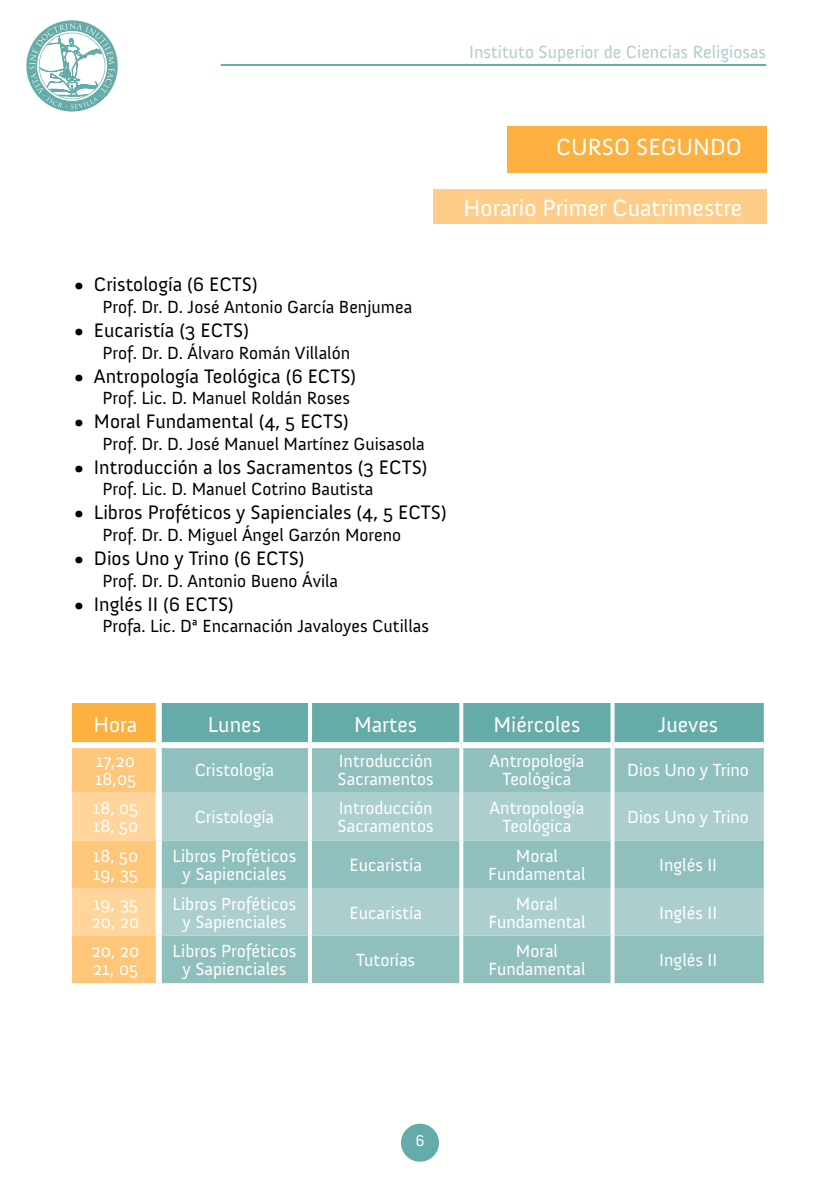
<style>
.page{position:relative;width:840px;height:1191px;background:#fff}
.page>*{position:absolute;margin:0;border:0;box-sizing:border-box;transform-origin:0 0}
.t1{font:24px "Anivers";color:#fff}
.t2{font:22px "Anivers";color:#fff}
.t3{font:20px "Anivers";color:#000}
.t4{font:18px/18px "Anivers";color:#fff;text-align:center}
.t5{font:18px "Anivers";color:#000}
.t6{font:18px "Anivers";color:#accfcd}
.t7{font:16px "Anivers";color:#fff}
</style>
<div class="page">
<div style="left:401px;top:1123px;width:38px;height:38px;background:#65aba8;border-radius:50%"></div>
<hr style="left:221px;top:64px;width:544px;height:2px;background:#65aba8">
<svg style="left:26px;top:20px;width:92px;height:92px"></svg>
<div style="left:506px;top:126px;width:260px;height:46px;background:#fbb040"></div>
<div style="left:433px;top:190px;width:333px;height:34px;background:#fecd8a"></div>
<svg style="left:72px;top:703px;width:691px;height:280px;background:#9fbdaa"></svg>
<svg style="left:162px;top:792px;width:601px;height:143px;background:#a3cac8"></svg>
<div style="left:156px;top:703px;width:6px;height:39px;background:#fff"></div>
<div style="left:72px;top:742px;width:87px;height:6px;background:#fff"></div>
<div style="left:159px;top:742px;width:151px;height:6px;background:#fff"></div>
<div style="left:156px;top:748px;width:6px;height:44px;background:#fff"></div>
<div style="left:310px;top:742px;width:151px;height:6px;background:#fff"></div>
<div style="left:461px;top:742px;width:151px;height:6px;background:#fff"></div>
<div style="left:612px;top:742px;width:151px;height:6px;background:#fff"></div>
<div style="left:156px;top:792px;width:6px;height:48px;background:#fff"></div>
<div style="left:156px;top:840px;width:6px;height:48px;background:#fff"></div>
<div style="left:156px;top:888px;width:6px;height:47px;background:#fff"></div>
<div style="left:156px;top:935px;width:6px;height:48px;background:#fff"></div>
<hr style="left:308px;top:703px;width:4px;height:39px;background:#fff">
<svg style="left:459px;top:703px;width:4px;height:39px"></svg>
<svg style="left:610px;top:703px;width:4px;height:39px"></svg>
<hr style="left:308px;top:748px;width:4px;height:44px;background:#fff">
<svg style="left:459px;top:748px;width:4px;height:44px"></svg>
<svg style="left:610px;top:748px;width:4px;height:44px"></svg>
<hr style="left:308px;top:792px;width:4px;height:48px;background:#fff">
<svg style="left:459px;top:792px;width:4px;height:48px"></svg>
<svg style="left:610px;top:792px;width:4px;height:48px"></svg>
<hr style="left:308px;top:840px;width:4px;height:48px;background:#fff">
<svg style="left:459px;top:840px;width:4px;height:48px"></svg>
<svg style="left:610px;top:840px;width:4px;height:48px"></svg>
<hr style="left:308px;top:888px;width:4px;height:47px;background:#fff">
<svg style="left:459px;top:888px;width:4px;height:47px"></svg>
<svg style="left:610px;top:888px;width:4px;height:47px"></svg>
<hr style="left:308px;top:935px;width:4px;height:48px;background:#fff">
<svg style="left:459px;top:935px;width:4px;height:48px"></svg>
<svg style="left:610px;top:935px;width:4px;height:48px"></svg>
<p class="t6" style="left:469px;top:42px;width:298px">Instituto Superior de Ciencias Religiosas</p>
<h1 class="t1" style="left:556px;top:134px;width:187px">CURSO SEGUNDO</h1>
<h1 class="t1" style="left:463px;top:195px;width:280px">Horario Primer Cuatrimestre</h1>
<p class="t3" style="left:74px;top:274px;width:185px">• Cristología (6 ECTS)</p>
<p class="t5" style="left:102px;top:297px;width:311px">Prof. Dr. D. José Antonio García Benjumea</p>
<p class="t3" style="left:74px;top:319px;width:176px">• Eucaristía (3 ECTS)</p>
<p class="t5" style="left:102px;top:343px;width:249px">Prof. Dr. D. Álvaro Román Villalón</p>
<p class="t3" style="left:74px;top:365px;width:283px">• Antropología Teológica (6 ECTS)</p>
<p class="t5" style="left:102px;top:388px;width:249px">Prof. Lic. D. Manuel Roldán Roses</p>
<p class="t3" style="left:74px;top:410px;width:276px">• Moral Fundamental (4, 5 ECTS)</p>
<p class="t5" style="left:102px;top:434px;width:323px">Prof. Dr. D. José Manuel Martínez Guisasola</p>
<p class="t3" style="left:74px;top:456px;width:355px">• Introducción a los Sacramentos (3 ECTS)</p>
<p class="t5" style="left:102px;top:479px;width:272px">Prof. Lic. D. Manuel Cotrino Bautista</p>
<p class="t3" style="left:74px;top:502px;width:374px">• Libros Proféticos y Sapienciales (4, 5 ECTS)</p>
<p class="t5" style="left:102px;top:525px;width:300px">Prof. Dr. D. Miguel Ángel Garzón Moreno</p>
<p class="t3" style="left:74px;top:547px;width:232px">• Dios Uno y Trino (6 ECTS)</p>
<p class="t5" style="left:102px;top:571px;width:237px">Prof. Dr. D. Antonio Bueno Ávila</p>
<p class="t3" style="left:74px;top:593px;width:161px">• Inglés II (6 ECTS)</p>
<p class="t5" style="left:102px;top:616px;width:328px">Profa. Lic. Dª Encarnación Javaloyes Cutillas</p>
<p class="t2" style="left:93px;top:713px;width:45px">Hora</p>
<p class="t2" style="left:208px;top:713px;width:55px">Lunes</p>
<p class="t2" style="left:354px;top:713px;width:65px">Martes</p>
<p class="t2" style="left:493px;top:713px;width:88px">Miércoles</p>
<p class="t2" style="left:657px;top:713px;width:62px">Jueves</p>
<p class="t4" style="left:95px;top:752px;width:43px;text-align:left">17,20<br>18,05</p>
<p class="t4" style="left:194px;top:761px;width:81px">Cristología</p>
<p class="t4" style="left:337px;top:752px;width:97px;text-align:left">Introducción<br>Sacramentos</p>
<p class="t4" style="left:489px;top:752px;width:96px">Antropología<br>Teológica</p>
<p class="t4" style="left:627px;top:761px;width:123px">Dios Uno y Trino</p>
<p class="t4" style="left:92px;top:799px;width:47px;text-align:left">18, 05<br>18, 50</p>
<p class="t4" style="left:194px;top:808px;width:81px">Cristología</p>
<p class="t4" style="left:337px;top:799px;width:97px;text-align:left">Introducción<br>Sacramentos</p>
<p class="t4" style="left:489px;top:799px;width:96px">Antropología<br>Teológica</p>
<p class="t4" style="left:627px;top:808px;width:123px">Dios Uno y Trino</p>
<p class="t4" style="left:92px;top:847px;width:47px;text-align:left">18, 50<br>19, 35</p>
<p class="t4" style="left:172px;top:847px;width:125px">Libros Proféticos y Sapienciales</p>
<p class="t4" style="left:349px;top:856px;width:74px">Eucaristía</p>
<p class="t4" style="left:488px;top:847px;width:99px">Moral<br>Fundamental</p>
<p class="t4" style="left:658px;top:856px;width:59px">Inglés II</p>
<p class="t4" style="left:91px;top:894px;width:49px;text-align:left">19, 35<br>20, 20</p>
<p class="t4" style="left:172px;top:894px;width:125px">Libros Proféticos y Sapienciales</p>
<p class="t4" style="left:349px;top:903px;width:74px">Eucaristía</p>
<p class="t4" style="left:488px;top:894px;width:99px">Moral<br>Fundamental</p>
<p class="t4" style="left:658px;top:903px;width:59px">Inglés II</p>
<p class="t4" style="left:91px;top:942px;width:49px;text-align:left">20, 20<br>21, 05</p>
<p class="t4" style="left:172px;top:942px;width:125px">Libros Proféticos y Sapienciales</p>
<p class="t4" style="left:356px;top:951px;width:60px">Tutorías</p>
<p class="t4" style="left:488px;top:942px;width:99px">Moral<br>Fundamental</p>
<p class="t4" style="left:659px;top:951px;width:59px">Inglés II</p>
<p class="t7" style="left:415px;top:1132px;width:11px">6</p>
</div>
